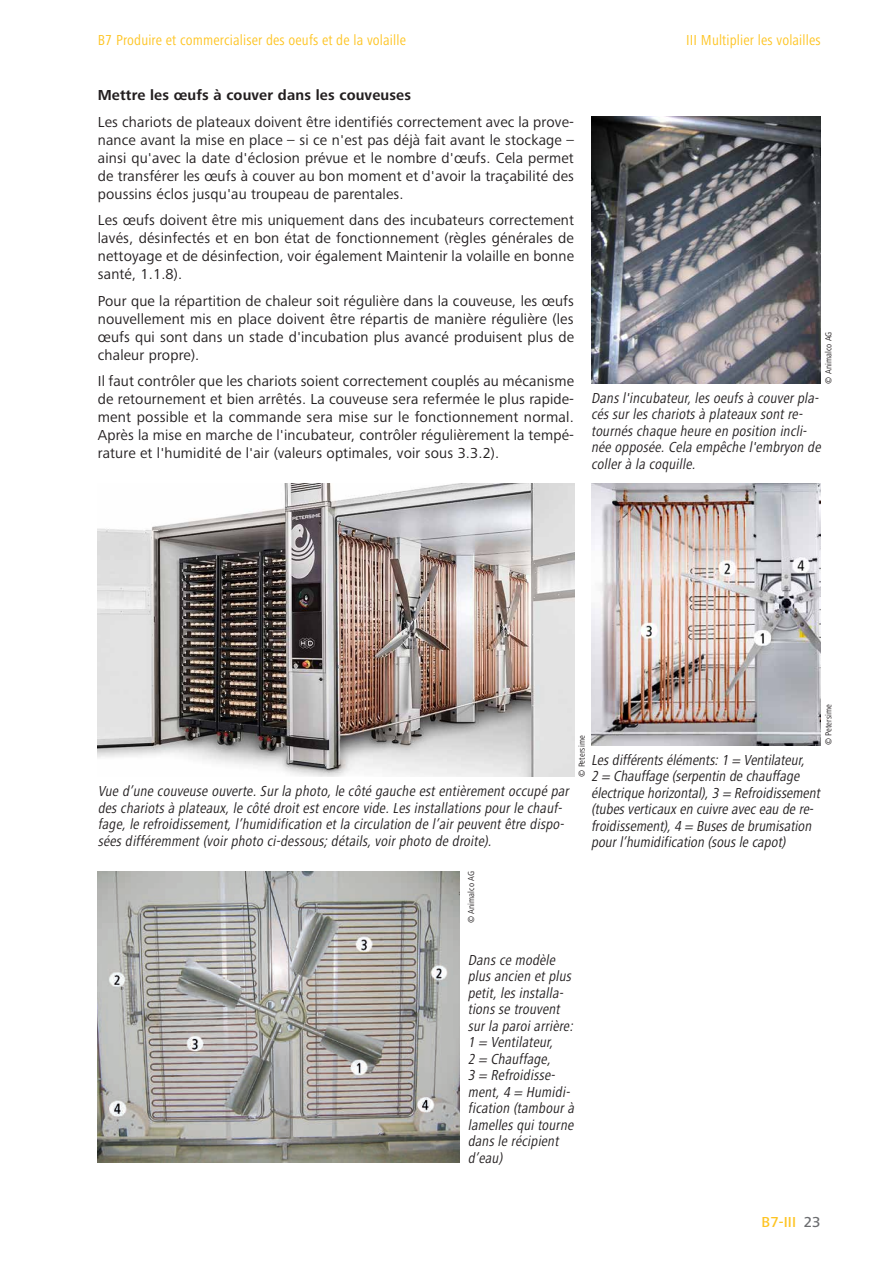
<style>
.page{position:relative;width:893px;height:1263px;background:#fff}
.page>*{position:absolute;margin:0;border:0;box-sizing:border-box;transform-origin:0 0}
.t1{font:15px/18px "Frutiger Next Pro";letter-spacing:.01em;color:#231f20;text-align:justify}
.t2{font:italic condensed 15px/16.5px "Frutiger Next Pro";color:#231f20}
.t3{font:condensed 15px "Frutiger Next Pro";letter-spacing:.01em;color:#fec422}
.t4{font:700 15px "Frutiger Next Pro";letter-spacing:.01em;color:#231f20}
.t5{font:500 15px "Frutiger Next Pro";color:#fec422}
.t6{font:500 15px "Frutiger Next Pro";color:#6c6d70}
.t7{font:condensed 9px "Frutiger Next Pro";letter-spacing:.01em;color:#231f20}
</style>
<div class="page">
<img style="left:98px;top:484px;width:476px;height:293px">
<img style="left:98px;top:871px;width:361px;height:292px">
<img style="left:591px;top:116px;width:230px;height:268px">
<img style="left:591px;top:483px;width:230px;height:262px">
<p class="t3" style="left:98px;top:31px;width:310px">B7 Produire et commercialiser des oeufs et de la volaille</p>
<p class="t3" style="left:686px;top:31px;width:136px">III Multiplier les volailles</p>
<p class="t4" style="left:98px;top:87px;width:315px">Mettre les oeufs à couver dans les couveuses</p>
<p class="t1" style="left:98px;top:113px;width:478px">Les chariots de plateaux doivent être identifiés correctement avec la prove&shy;nance avant la mise en place – si ce n'est pas déjà fait avant le stockage – ainsi qu'avec la date d'éclosion prévue et le nombre d'oeufs. Cela permet de transférer les oeufs à couver au bon moment et d'avoir la traçabilité des poussins éclos jusqu'au troupeau de parentales.</p>
<p class="t1" style="left:98px;top:211px;width:478px">Les oeufs doivent être mis uniquement dans des incubateurs correctement lavés, désinfectés et en bon état de fonctionnement (règles générales de nettoyage et de désinfection, voir également Maintenir la volaille en bonne santé, 1.1.8).</p>
<p class="t1" style="left:98px;top:292px;width:478px">Pour que la répartition de chaleur soit régulière dans la couveuse, les oeufs nouvellement mis en place doivent être répartis de manière régulière (les oeufs qui sont dans un stade d'incubation plus avancé produisent plus de chaleur propre).</p>
<p class="t1" style="left:98px;top:372px;width:478px">Il faut contrôler que les chariots soient correctement couplés au mécanisme de retournement et bien arrêtés. La couveuse sera refermée le plus rapide&shy;ment possible et la commande sera mise sur le fonctionnement normal.<br>Après la mise en marche de l'incubateur, contrôler régulièrement la tempé&shy;rature et l'humidité de l'air (valeurs optimales, voir sous 3.3.2).</p>
<p class="t7" style="left:823px;top:384px;width:54px;rotate:-90deg">© Animalco AG</p>
<p class="t2" style="left:591px;top:390px;width:234px">Dansl'incubateur,lesoeufsà couverpla&shy;céssurleschariotsà plateaux sontre&shy;tournéschaque heure en position incli&shy;née opposée.Cela empêche l'embryon de collerà la coquille.</p>
<p class="t2" style="left:98px;top:783px;width:476px">Vue d’une couveuse ouverte.Surla photo,le côté gauche estentièrementoccupé par deschariotsà plateaux,le côté droitestencore vide.Lesinstallationspourle chauf&shy;fage,le refroidissement,l’humidification etla circulation de l’airpeuventêtre dispo&shy;séesdifféremment(voirphoto ci-dessous;détails,voirphoto de droite).</p>
<p class="t7" style="left:466px;top:923px;width:54px;rotate:-90deg">© Animalco AG</p>
<p class="t7" style="left:823px;top:745px;width:43px;rotate:-90deg">© Petersime</p>
<p class="t7" style="left:577px;top:777px;width:43px;rotate:-90deg">© Petersime</p>
<p class="t2" style="left:591px;top:751px;width:233px">Lesdifférentséléments:1 = Ventilateur,<br>2 = Chauffage (serpentin de chauffage électrique horizontal),3 = Refroidissement (tubesverticaux en cuivre aveceau de re&shy;froidissement),4 = Busesde brumisation pourl’humidification (sousle capot)</p>
<p class="t2" style="left:468px;top:952px;width:111px">Dansce modèle plusancien etplus petit,lesinstalla&shy;tionsse trouvent surla paroiarrière:<br>1 = Ventilateur,<br>2 = Chauffage,<br>3 = Refroidisse&shy;ment,4 = Humidi&shy;fication (tambourà lamellesquitourne dansle récipient d’eau)</p>
<p class="t5" style="left:762px;top:1213px;width:36px">B7-III</p>
<p class="t6" style="left:804px;top:1213px;width:19px">23</p>
</div>
